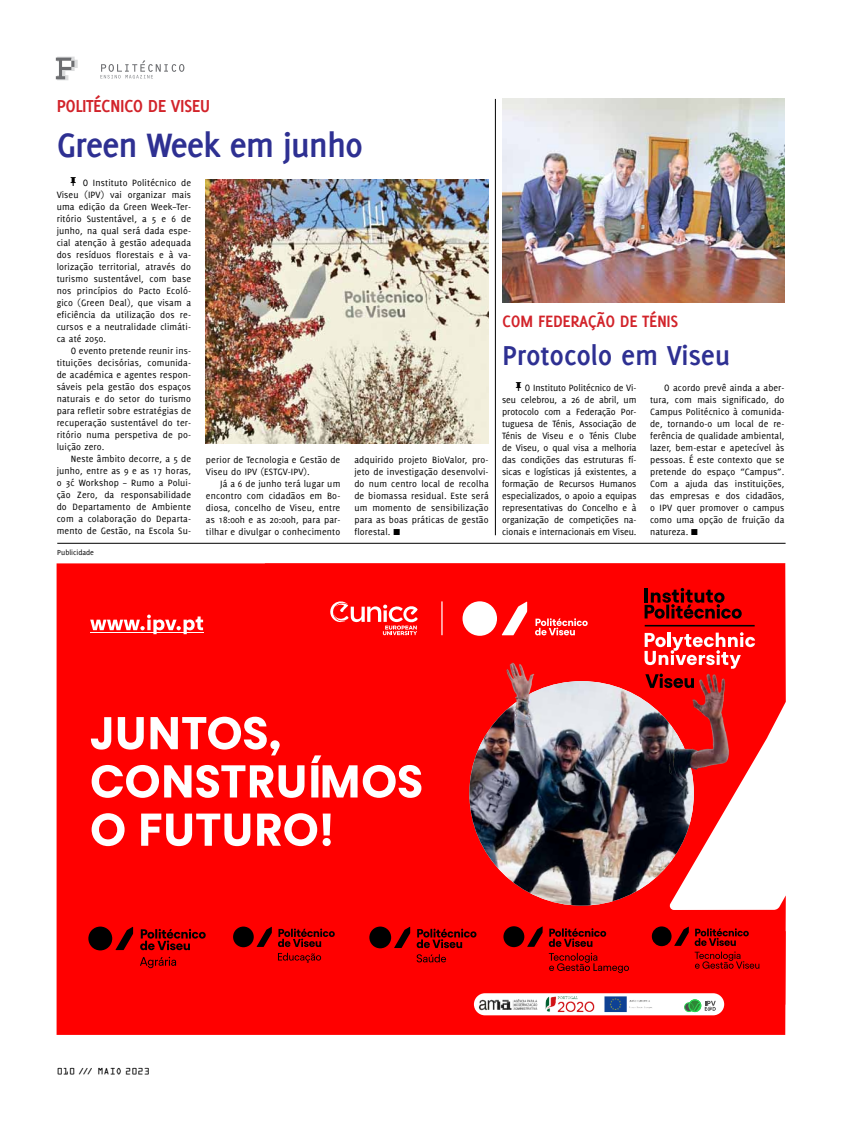
<style>
.page{position:relative;width:842px;height:1134px;background:#fff}
.page>*{position:absolute;margin:0;border:0;box-sizing:border-box;transform-origin:0 0}
.t1{font:700 37px "Delicious";color:#2e3092}
.t2{font:700 30px "Delicious";letter-spacing:-.005em;color:#2e3092}
.t3{font:700 19px "Delicious";letter-spacing:-.03em;color:#d2232a}
.t4{font:700 18px "Delicious";letter-spacing:-.02em;color:#d2232a}
.t5{font:10px/12px "Delicious";letter-spacing:.015em;color:#000;text-align:justify}
.t6{font:10px "OCR Aby BT";color:#000}
.t7{font:8px "Delicious";color:#000}
.s1{font-family:"Icon Bit Two"}
.s2{font-family:"Icon Bit One"}
</style>
<div class="page">
<svg style="left:100px;top:60px;width:84px;height:18px"></svg>
<svg style="left:56px;top:56px;width:22px;height:25px"></svg>
<hr style="left:57px;top:543px;width:728px;height:1px;background:#000">
<div style="left:57px;top:563px;width:728px;height:472px;background:#f00"></div>
<img style="left:469px;top:681px;width:225px;height:225px;border-radius:112px">
<img style="left:467px;top:628px;width:308px;height:201px">
<svg style="left:328px;top:600px;width:90px;height:35px;background:#ff3e3e"></svg>
<div style="left:462px;top:601px;width:35px;height:35px;background:#fff;border-radius:50%"></div>
<svg style="left:502px;top:602px;width:25px;height:33px"></svg>
<svg style="left:535px;top:618px;width:53px;height:17px"></svg>
<hr style="left:441px;top:601px;width:2px;height:34px;background:#fff">
<svg style="left:90px;top:615px;width:113px;height:19px"></svg>
<hr style="left:90px;top:632px;width:114px;height:1px;background:#fff">
<svg style="left:91px;top:717px;width:20px;height:33px"></svg>
<svg style="left:118px;top:717px;width:26px;height:33px"></svg>
<svg style="left:151px;top:717px;width:129px;height:38px"></svg>
<svg style="left:92px;top:765px;width:212px;height:33px"></svg>
<svg style="left:311px;top:755px;width:110px;height:43px"></svg>
<svg style="left:92px;top:813px;width:33px;height:33px"></svg>
<svg style="left:141px;top:813px;width:109px;height:33px"></svg>
<svg style="left:257px;top:813px;width:60px;height:33px"></svg>
<svg style="left:323px;top:813px;width:8px;height:33px"></svg>
<svg style="left:645px;top:588px;width:97px;height:31px;background:#9f0000"></svg>
<svg style="left:644px;top:632px;width:111px;height:56px;background:#ef3737"></svg>
<hr style="left:645px;top:625px;width:110px;height:1px;background:#000">
<div style="left:474px;top:993px;width:250px;height:22px;background:#fff;border-radius:11px"></div>
<img style="left:545px;top:996px;width:107px;height:16px">
<img style="left:478px;top:999px;width:60px;height:12px">
<svg style="left:685px;top:1003px;width:8px;height:8px"></svg>
<div style="left:684px;top:1002px;width:10px;height:10px;border:1px solid #2dd453;border-radius:50%"></div>
<div style="left:689px;top:999px;width:12px;height:13px;border:1px solid #2dd453;border-radius:50%"></div>
<svg style="left:689px;top:1001px;width:27px;height:11px"></svg>
<div style="left:369px;top:926px;width:22px;height:22px;background:#000;border-radius:50%"></div>
<svg style="left:394px;top:927px;width:16px;height:21px"></svg>
<svg style="left:417px;top:929px;width:59px;height:19px"></svg>
<svg style="left:417px;top:954px;width:29px;height:8px"></svg>
<div style="left:233px;top:926px;width:21px;height:21px;background:#000;border-radius:50%"></div>
<svg style="left:257px;top:927px;width:15px;height:20px"></svg>
<svg style="left:278px;top:928px;width:57px;height:19px"></svg>
<svg style="left:278px;top:953px;width:43px;height:10px"></svg>
<div style="left:88px;top:926px;width:24px;height:24px;background:#000;border-radius:50%"></div>
<svg style="left:115px;top:927px;width:18px;height:23px"></svg>
<svg style="left:140px;top:929px;width:66px;height:21px"></svg>
<svg style="left:140px;top:957px;width:36px;height:11px"></svg>
<div style="left:503px;top:926px;width:21px;height:21px;background:#000;border-radius:50%"></div>
<svg style="left:527px;top:926px;width:16px;height:21px"></svg>
<svg style="left:549px;top:928px;width:57px;height:19px"></svg>
<svg style="left:549px;top:953px;width:80px;height:20px;background:#cf0000"></svg>
<div style="left:652px;top:926px;width:19px;height:20px;background:#000;border-radius:50%"></div>
<svg style="left:674px;top:927px;width:15px;height:19px"></svg>
<svg style="left:695px;top:928px;width:64px;height:41px;background:#c70000"></svg>
<img style="left:205px;top:180px;width:284px;height:264px">
<hr style="left:495px;top:99px;width:1px;height:436px;background:#000">
<img style="left:503px;top:99px;width:282px;height:204px">
<h3 class="t3" style="left:57px;top:95px;width:155px">Politécnico de Viseu</h3>
<h1 class="t1" style="left:57px;top:124px;width:308px">Green Week em junho</h1>
<p class="t5" style="left:57px;top:177px;width:136px;text-indent:14px"><span class="s1">6</span> O Instituto Politécnico de Viseu (IPV) vai organizar mais uma edição da Green Week–Ter&shy;ritório Sustentável, a 5 e 6 de junho, na qual será dada espe&shy;cial atenção à gestão adequada dos resíduos florestais e à va&shy;lorização territorial, através do turismo sustentável, com base nos princípios do Pacto Ecoló&shy;gico (Green Deal), que visam a eficiência da utilização dos re&shy;cursos e a neutralidade climáti&shy;ca até 2050.</p>
<p class="t5" style="left:57px;top:345px;width:136px;text-indent:14px">O evento pretende reunir ins&shy;tituições decisórias, comunida&shy;de académica e agentes respon&shy;sáveis pela gestão dos espaços naturais e do setor do turismo para refletir sobre estratégias de recuperação sustentável do ter&shy;ritório numa perspetiva de po&shy;luição zero.</p>
<p class="t5" style="left:57px;top:453px;width:136px;text-indent:14px">Neste âmbito decorre, a 5 de junho, entre as 9 e as 17 horas, o 3º Workshop – Rumo a Polui&shy;ção Zero, da responsabilidade do Departamento de Ambiente com a colaboração do Departa&shy;mento de Gestão, na Escola Su-</p>
<p class="t5" style="left:206px;top:454px;width:136px">perior de Tecnologia e Gestão de<br>Viseu do IPV (ESTGV-IPV).</p>
<p class="t5" style="left:206px;top:478px;width:136px;text-indent:14px">Já a 6 de junho terá lugar um encontro com cidadãos em Bo&shy;diosa, concelho de Viseu, entre as 18:00h e as 20:00h, para par&shy;tilhar e divulgar o conhecimento</p>
<p class="t7" style="left:57px;top:548px;width:38px">Publicidade</p>
<p class="t5" style="left:354px;top:454px;width:136px">adquirido projeto BioValor, pro&shy;jeto de investigação desenvolvi&shy;do num centro local de recolha de biomassa residual. Este será um momento de sensibilização para as boas práticas de gestão florestal. <span class="s2">K</span></p>
<h3 class="t4" style="left:502px;top:311px;width:178px">com federação de ténis</h3>
<h2 class="t2" style="left:502px;top:338px;width:230px">Protocolo em Viseu</h2>
<p class="t5" style="left:502px;top:382px;width:136px;text-indent:14px"><span class="s1">6</span> O Instituto Politécnico de Vi&shy;seu celebrou, a 26 de abril, um protocolo com a Federação Por&shy;tuguesa de Ténis, Associação de Ténis de Viseu e o Ténis Clube de Viseu, o qual visa a melhoria das condições das estruturas fí&shy;sicas e logísticas já existentes, a formação de Recursos Humanos especializados, o apoio a equipas representativas do Concelho e à organização de competições na&shy;cionais e internacionais em Viseu.</p>
<p class="t5" style="left:650px;top:381px;width:136px;text-indent:14px">O acordo prevê ainda a aber&shy;tura, com mais significado, do Campus Politécnico à comunida&shy;de, tornando-o um local de re&shy;ferência de qualidade ambiental, lazer, bem-estar e apetecível às pessoas. É este contexto que se pretende do espaço “Campus”.<br>Com a ajuda das instituições, das empresas e dos cidadãos, o IPV quer promover o campus como uma opção de fruição da natureza. <span class="s2">K</span></p>
<p class="t6" style="left:57px;top:1065px;width:95px">010 /// MAIO 2023</p>
</div>
